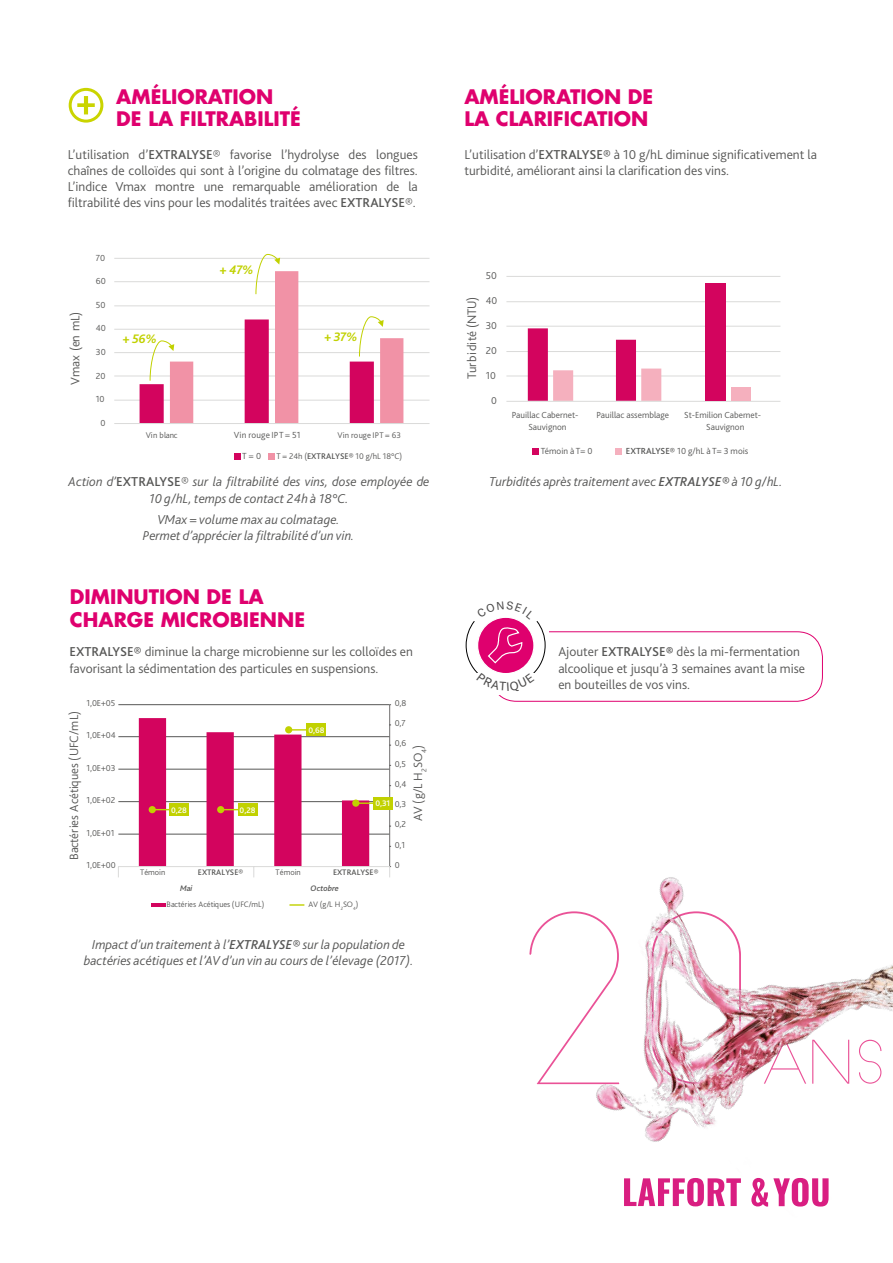
<style>
.page{position:relative;width:893px;height:1263px;background:#fff}
.page>*{position:absolute;margin:0;border:0;box-sizing:border-box;transform-origin:0 0}
.t1{font:700 19.5px/22.2px "Futura Std";color:#df006e}
.t2{font:300 13.5px/16.2px "Bliss 2";color:#575756}
.t3{font:italic 300 13.5px/16.2px "Bliss 2";color:#575756;text-align:center}
.t4{font:300 12.9px "Bliss 2";letter-spacing:.015em;color:#575756}
.t5{font:italic 700 12.9px "Bliss 2";color:#c1d100}
.t6{font:300 12.9px "Bliss 2";letter-spacing:-.025em;color:#575756}
.t7{font:300 12.6px "Bliss 2";color:#575756}
.t8{font:300 10.5px "Bliss 2";letter-spacing:-.005em;color:#575756}
.t9{font:300 9.3px/12.8px "Bliss 2";color:#575756;text-align:center}
.t10{font:300 9px "Bliss 2";letter-spacing:-.005em;color:#575756}
.t11{font:300 8.55px "Bliss 2";color:#575756}
.t12{font:500 8.4px "Bliss 2";letter-spacing:.005em;color:#575756}
.t13{font:500 8.4px "Bliss 2";color:#fff}
.t14{font:300 8.4px "Bliss 2";color:#575756}
.t15{font:italic 500 8.4px "Bliss 2";color:#575756}
.t16{font:300 8.25px "Bliss 2";color:#575756}
.s1{font-weight:500}
.s2{font-weight:500;font-style:normal}
.s3{font-family:"Bliss";font-weight:500}
</style>
<div class="page">
<hr style="left:506px;top:276px;width:274px;height:1px;background:#dadad9">
<hr style="left:506px;top:301px;width:274px;height:1px;background:#dadad9">
<hr style="left:506px;top:326px;width:274px;height:1px;background:#dadad9">
<hr style="left:506px;top:351px;width:274px;height:1px;background:#dadad9">
<hr style="left:506px;top:376px;width:274px;height:1px;background:#dadad9">
<svg style="left:528px;top:328px;width:133px;height:73px"></svg>
<hr style="left:506px;top:401px;width:274px;height:1px;background:#dadad9">
<svg style="left:532px;top:448px;width:6px;height:6px"></svg>
<svg style="left:615px;top:448px;width:6px;height:6px"></svg>
<div style="left:706px;top:283px;width:20px;height:118px;background:#d3045e"></div>
<div style="left:731px;top:388px;width:19px;height:13px;background:#f5b0be"></div>
<hr style="left:114px;top:258px;width:315px;height:1px;background:#dadad9">
<hr style="left:114px;top:281px;width:315px;height:1px;background:#dadad9">
<hr style="left:114px;top:306px;width:315px;height:1px;background:#dadad9">
<hr style="left:114px;top:329px;width:315px;height:1px;background:#dadad9">
<hr style="left:114px;top:352px;width:315px;height:1px;background:#dadad9">
<hr style="left:114px;top:376px;width:315px;height:1px;background:#dadad9">
<hr style="left:114px;top:400px;width:315px;height:1px;background:#dadad9">
<hr style="left:114px;top:423px;width:315px;height:1px;background:#dadad9">
<svg style="left:234px;top:453px;width:6px;height:6px"></svg>
<svg style="left:268px;top:453px;width:6px;height:6px"></svg>
<svg style="left:140px;top:254px;width:263px;height:169px"></svg>
<hr style="left:118px;top:704px;width:272px;height:1px;background:#575756">
<hr style="left:118px;top:736px;width:272px;height:1px;background:#575756">
<hr style="left:118px;top:769px;width:272px;height:1px;background:#575756">
<hr style="left:118px;top:801px;width:272px;height:1px;background:#575756">
<hr style="left:118px;top:834px;width:272px;height:1px;background:#575756">
<hr style="left:389px;top:705px;width:1px;height:161px;background:#706f6f">
<hr style="left:118px;top:866px;width:272px;height:1px;background:#dadad9">
<svg style="left:389px;top:866px;width:2px;height:11px"></svg>
<hr style="left:151px;top:903px;width:14px;height:4px;background:#d3045e">
<svg style="left:290px;top:904px;width:14px;height:2px"></svg>
<svg style="left:139px;top:718px;width:236px;height:159px"></svg>
<div style="left:373px;top:797px;width:20px;height:12px;background:#c1d100"></div>
<div style="left:491px;top:631px;width:332px;height:71px;border:1px solid #df006e;border-radius:26px"></div>
<div style="left:461px;top:584px;width:88px;height:111px;background:#fff"></div>
<img style="left:529px;top:877px;width:364px;height:330px">
<svg style="left:812px;top:1040px;width:37px;height:44px"></svg>
<svg style="left:859px;top:1040px;width:22px;height:44px"></svg>
<div style="left:69px;top:88px;width:34px;height:35px;border:3px solid #cad400;border-radius:50%"></div>
<svg style="left:77px;top:96px;width:18px;height:18px"></svg>
<svg style="left:624px;top:1178px;width:117px;height:28px"></svg>
<svg style="left:751px;top:1178px;width:78px;height:28px"></svg>
<svg style="left:466px;top:617px;width:79px;height:56px"></svg>
<h1 class="t1" style="left:116px;top:85px;width:186px">AMÉLIORATION<br>DE LA FILTRABILITÉ</h1>
<p class="t2" style="left:68px;top:146px;width:352px;text-align:justify">L’utilisation d’<span class="s1">EXTRALYSE</span>® favorise l’hydrolyse des longues chaînes de colloïdes qui sont à l’origine du colmatage des filtres.<br>L’indice Vmax montre une remarquable amélioration de la filtrabilité des vins pour les modalités traitées avec <span class="s1">EXTRALYSE</span>®.</p>
<p class="t6" style="left:67px;top:385px;width:74px;rotate:-90deg">Vmax (en mL)</p>
<p class="t9" style="left:96px;top:251px;width:11px">70</p>
<p class="t9" style="left:96px;top:275px;width:11px">60</p>
<p class="t9" style="left:96px;top:298px;width:11px">50</p>
<p class="t9" style="left:96px;top:322px;width:12px">40</p>
<p class="t9" style="left:96px;top:345px;width:11px">30</p>
<p class="t9" style="left:96px;top:369px;width:11px">20</p>
<p class="t9" style="left:96px;top:392px;width:10px">10</p>
<p class="t9" style="left:101px;top:416px;width:7px">0</p>
<p class="t5" style="left:123px;top:331px;width:36px">+ 56%</p>
<p class="t5" style="left:220px;top:262px;width:35px">+ 47%</p>
<p class="t5" style="left:324px;top:329px;width:35px">+ 37%</p>
<p class="t11" style="left:146px;top:430px;width:33px">Vin blanc</p>
<p class="t9" style="left:234px;top:428px;width:68px">Vin rouge IPT = 51</p>
<p class="t11" style="left:338px;top:430px;width:65px">Vin rouge IPT = 63</p>
<p class="t9" style="left:242px;top:449px;width:20px">T = 0</p>
<p class="t11" style="left:276px;top:451px;width:127px">T = 24h (<span class="s1">EXTRALYSE®</span> 10 g/hL 18°C)</p>
<p class="t3" style="left:69px;top:473px;width:362px">Action d’<span class="s2">EXTRALYSE</span>® sur la filtrabilité des vins, dose employée de<br>10 g/hL, temps de contact 24h à 18°C.</p>
<p class="t3" style="left:143px;top:511px;width:213px">VMax = volume max au colmatage.<br>Permet d’apprécier la filtrabilité d’un vin.</p>
<h1 class="t1" style="left:70px;top:584px;width:237px;line-height:23.4px">DIMINUTION DE LA<br>CHARGE MICROBIENNE</h1>
<p class="t2" style="left:70px;top:643px;width:345px"><span class="s1">EXTRALYSE®</span> diminue la charge microbienne sur les colloïdes en favorisant la sédimentation des particules en suspensions.</p>
<p class="t10" style="left:86px;top:697px;width:30px">1,0E+05</p>
<p class="t10" style="left:395px;top:697px;width:13px">0,8</p>
<p class="t7" style="left:66px;top:860px;width:151px;rotate:-90deg">Bactéries Acétiques (UFC/mL)</p>
<p class="t10" style="left:86px;top:730px;width:31px">1,0E+04</p>
<p class="t10" style="left:86px;top:762px;width:31px">1,0E+03</p>
<p class="t10" style="left:86px;top:794px;width:30px">1,0E+02</p>
<p class="t10" style="left:86px;top:827px;width:30px">1,0E+01</p>
<p class="t13" style="left:171px;top:805px;width:17px">0,28</p>
<p class="t13" style="left:240px;top:805px;width:17px">0,28</p>
<p class="t13" style="left:308px;top:725px;width:18px">0,68</p>
<p class="t10" style="left:395px;top:718px;width:13px">0,7</p>
<p class="t10" style="left:395px;top:738px;width:13px">0,6</p>
<p class="t7" style="left:410px;top:821px;width:78px;rotate:-90deg">AV (g/L H<sub>2</sub>SO<sub>4</sub>)</p>
<p class="t10" style="left:395px;top:758px;width:13px">0,5</p>
<p class="t10" style="left:395px;top:778px;width:13px">0,4</p>
<p class="t13" style="left:375px;top:798px;width:16px">0,31</p>
<p class="t10" style="left:395px;top:798px;width:13px">0,3</p>
<p class="t10" style="left:395px;top:819px;width:13px">0,2</p>
<p class="t10" style="left:395px;top:839px;width:12px">0,1</p>
<p class="t10" style="left:86px;top:859px;width:31px">1,0E+00</p>
<p class="t14" style="left:140px;top:867px;width:27px">Témoin</p>
<p class="t12" style="left:198px;top:867px;width:47px">EXTRALYSE®</p>
<p class="t14" style="left:276px;top:867px;width:27px">Témoin</p>
<p class="t12" style="left:333px;top:867px;width:47px">EXTRALYSE®</p>
<p class="t15" style="left:180px;top:883px;width:14px">Mai</p>
<p class="t15" style="left:311px;top:883px;width:30px">Octobre</p>
<p class="t16" style="left:167px;top:899px;width:99px">Bactéries Acétiques (UFC/mL)</p>
<p class="t16" style="left:308px;top:899px;width:51px">AV (g/L H<sub>2</sub>SO<sub>4</sub>)</p>
<p class="t10" style="left:395px;top:859px;width:6px">0</p>
<p class="t3" style="left:84px;top:936px;width:331px">Impact d’un traitement à l’<span class="s1">EXTRALYSE®</span> sur la population de bactéries acétiques et l’AV d’un vin au cours de l’élevage (2017).</p>
<h1 class="t1" style="left:464px;top:85px;width:190px">AMÉLIORATION DE<br>LA CLARIFICATION</h1>
<p class="t2" style="left:464px;top:146px;width:354px">L’utilisation d’<span class="s1">EXTRALYSE®</span> à 10 g/hL diminue significativement la turbidité, améliorant ainsi la clarification des vins.</p>
<p class="t8" style="left:486px;top:269px;width:13px">50</p>
<p class="t8" style="left:486px;top:294px;width:13px">40</p>
<p class="t4" style="left:464px;top:379px;width:84px;rotate:-90deg">Turbidité (NTU)</p>
<p class="t8" style="left:486px;top:319px;width:13px">30</p>
<p class="t8" style="left:486px;top:344px;width:12px">20</p>
<p class="t8" style="left:486px;top:369px;width:12px">10</p>
<p class="t8" style="left:491px;top:394px;width:7px">0</p>
<p class="t9" style="left:512px;top:408px;width:68px">Pauillac Cabernet-<br>Sauvignon</p>
<p class="t9" style="left:596px;top:408px;width:74px">Pauillac assemblage</p>
<p class="t9" style="left:684px;top:408px;width:79px">St-Emilion Cabernet-<br>Sauvignon</p>
<p class="t9" style="left:541px;top:444px;width:53px">Témoin à T= 0</p>
<p class="t9" style="left:626px;top:444px;width:124px"><span class="s1">EXTRALYSE®</span> 10 g/hL à T= 3 mois</p>
<p class="t3" style="left:489px;top:473px;width:295px">Turbidités après traitement avec <span class="s1">EXTRALYSE®</span> à 10 g/hL.</p>
<p class="t2" style="left:558px;top:643px;width:248px">Ajouter <span class="s1">EXTRALYSE</span><span class="s3">®</span> dès la mi-fermentation alcoolique et jusqu’à 3 semaines avant la mise en bouteilles de vos vins.</p>
</div>
